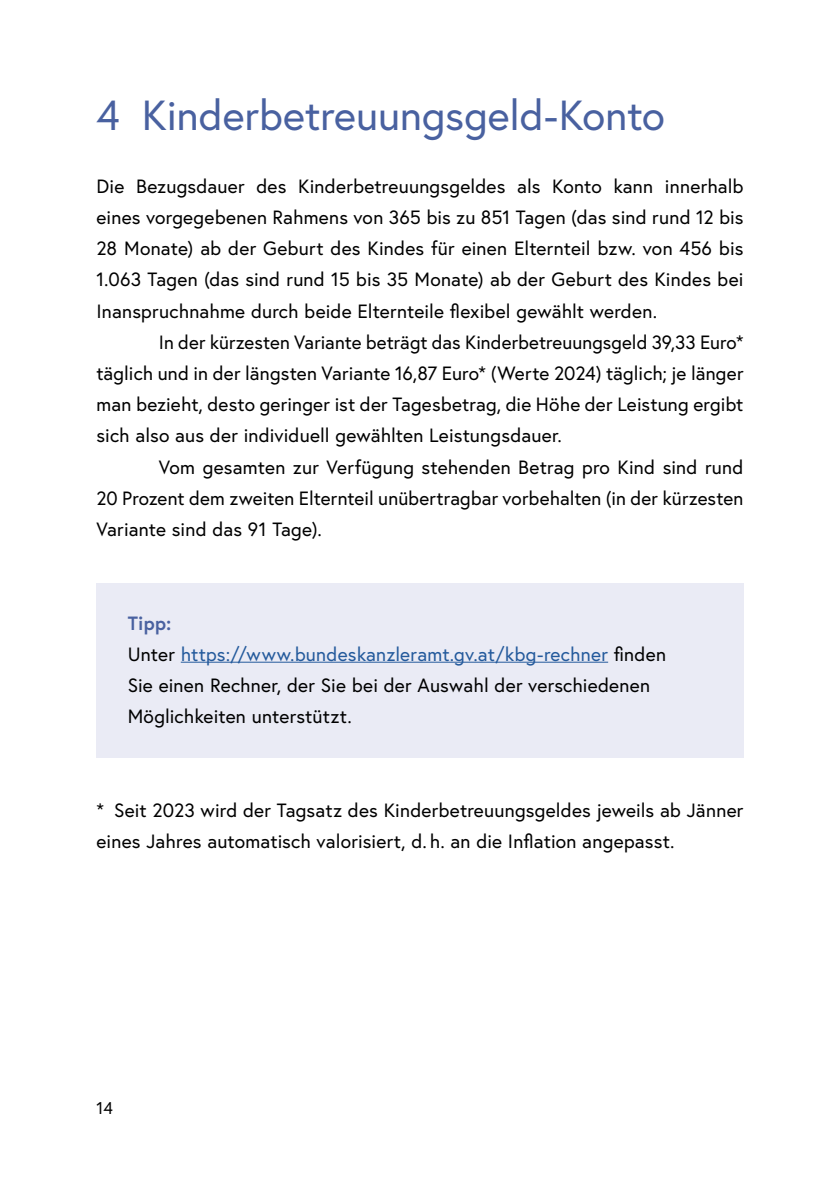
<style>
.page{position:relative;width:840px;height:1191px;background:#fff}
.page>*{position:absolute;margin:0;border:0;box-sizing:border-box;transform-origin:0 0}
.t1{font:42px "Europa Austria";letter-spacing:-.005em;color:#4961a0}
.p_Erstzeileneinzug{font:19.2px/31.2px "Europa Austria";letter-spacing:.01em;color:#000;text-align:justify}
.Infobox_p_Infobox_letzter_Absatz{font:19.2px/31.2px "Europa Austria";letter-spacing:.01em;color:#000}
.Infobox_p_Infobox_Titel{font:700 19.2px "Europa Austria";color:#4961a0}
.t2{font:17px "Europa Austria";color:#000}
.s1{color:#245a9c}
</style>
<div class="page">
<div style="left:96px;top:583px;width:647px;height:82px;background:#eaebf5"></div>
<div style="left:96px;top:614px;width:647px;height:144px;background:#eaebf5"></div>
<hr style="left:181px;top:662px;width:426px;height:1px;background:#245a9c">
<h1 class="t1" style="left:96px;top:89px;width:569px">4 Kinderbetreuungsgeld-Konto</h1>
<p class="p_Erstzeileneinzug" style="left:96px;top:170px;width:648px">Die Bezugsdauer des Kinderbetreuungsgeldes als Konto kann innerhalb eines vorgegebenen Rahmens von 365 bis zu 851 Tagen (das sind rund 12 bis 28 Monate) ab der Geburt des Kindes für einen Elternteil bzw. von 456 bis 1.063 Tagen (das sind rund 15 bis 35 Monate) ab der Geburt des Kindes bei Inanspruchnahme durch beide Elternteile flexibel gewählt werden.</p>
<p class="p_Erstzeileneinzug" style="left:96px;top:326px;width:648px;text-indent:62px">In der kürzesten Variante beträgt das Kinderbetreuungsgeld 39,33 Euro* täglich und in der längsten Variante 16,87 Euro* (Werte 2024) täglich; je länger man bezieht, desto geringer ist der Tagesbetrag, die Höhe der Leistung ergibt sich also aus der individuell gewählten Leistungsdauer.</p>
<p class="p_Erstzeileneinzug" style="left:96px;top:451px;width:648px;text-indent:62px">Vom gesamten zur Verfügung stehenden Betrag pro Kind sind rund 20 Prozent dem zweiten Elternteil unübertragbar vorbehalten (in der kürzesten Variante sind das 91 Tage).</p>
<p class="Infobox_p_Infobox_Titel" style="left:128px;top:609px;width:45px">Tipp:</p>
<p class="Infobox_p_Infobox_letzter_Absatz" style="left:128px;top:638px;width:539px">Unter <span class="s1">https://www.bundeskanzleramt.gv.at/kbg-rechner</span> finden<br>Sie einen Rechner, der Sie bei der Auswahl der verschiedenen<br>Möglichkeiten unterstützt.</p>
<p class="p_Erstzeileneinzug" style="left:96px;top:794px;width:648px">* Seit 2023 wird der Tagsatz des Kinderbetreuungsgeldes jeweils ab Jänner eines Jahres automatisch valorisiert, d. h. an die Inflation angepasst.</p>
<p class="t2" style="left:96px;top:1096px;width:18px">14</p>
</div>
